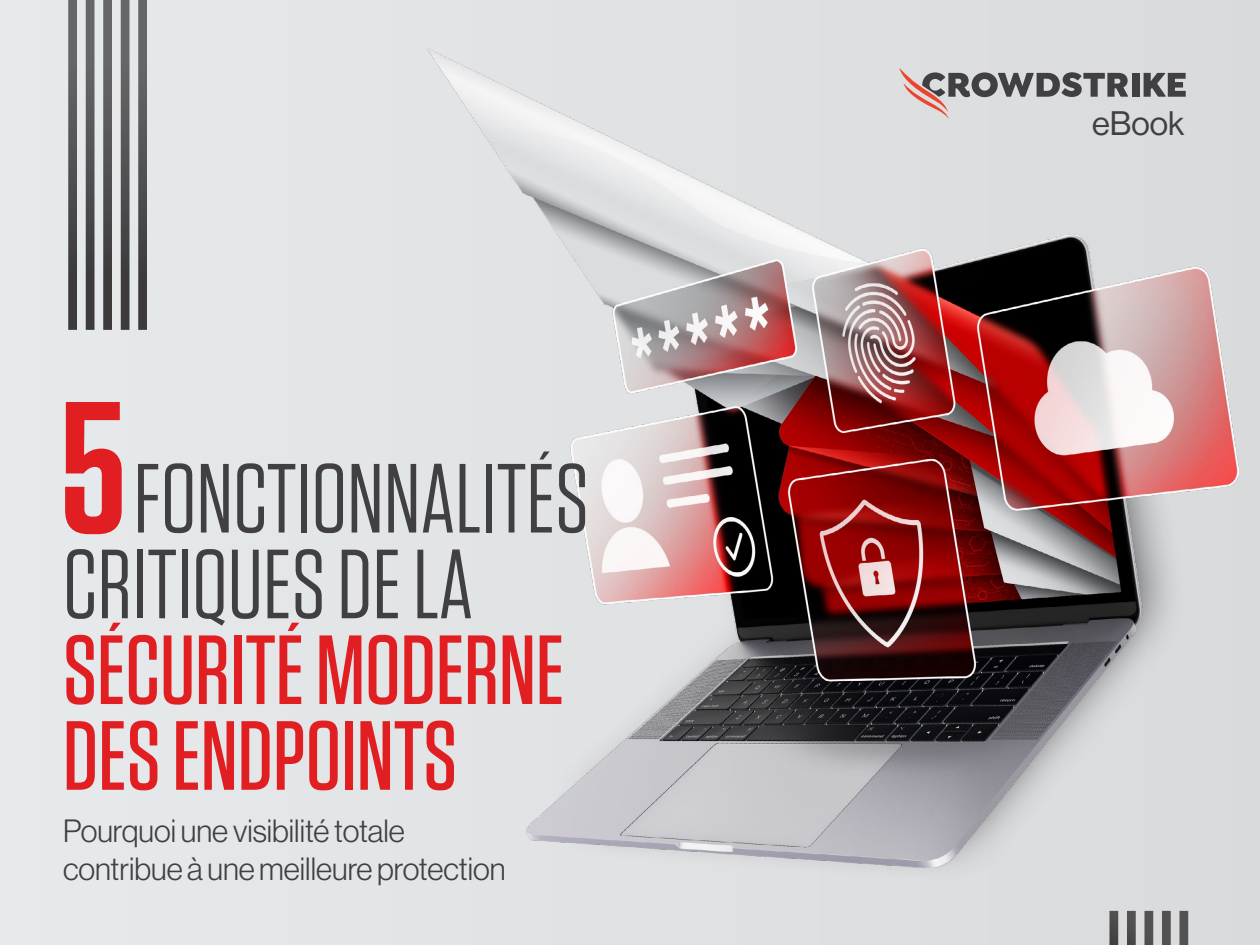
<style>
.page{position:relative;width:1260px;height:945px;background:#e4e6e8}
.page>*{position:absolute;margin:0;border:0;box-sizing:border-box;transform-origin:0 0}
.t1{font:600 187.25px "Tungsten";color:#e11f22}
.t2{font:98px/85.8px "Tungsten";color:#404042}
.t3{font:33.25px "Haas Grot Disp 55 Roman";color:#404042}
.t4{font:300 31.5px/37.8px "Haas Grot Disp 45";color:#404042}
.s1{font-weight:500;color:#e11f22}
</style>
<div class="page">
<div style="left:550px;top:297px;width:637px;height:586px;background:#dcdedf"></div>
<img style="left:427px;top:48px;width:812px;height:820px">
<div style="left:1132px;top:73px;width:7px;height:24px;background:#404042"></div>
<svg style="left:1144px;top:73px;width:42px;height:24px"></svg>
<svg style="left:899px;top:68px;width:229px;height:51px"></svg>
<svg style="left:68px;top:0;width:79px;height:330px"></svg>
<svg style="left:1109px;top:911px;width:79px;height:34px"></svg>
<p class="t1" style="left:60px;top:369px;width:69px">5</p>
<p class="t2" style="left:63px;top:457px;width:527px;text-indent:71px">FONCTIONNALITÉS<br>CRITIQUES DE LA<br><span class="s1">SÉCURITÉ MODERNE<br>DES ENDPOINTS</span></p>
<p class="t4" style="left:63px;top:812px;width:444px">Pourquoi une visibilité totale contribue à une meilleure protection</p>
<p class="t3" style="left:1092px;top:105px;width:94px">eBook</p>
</div>
